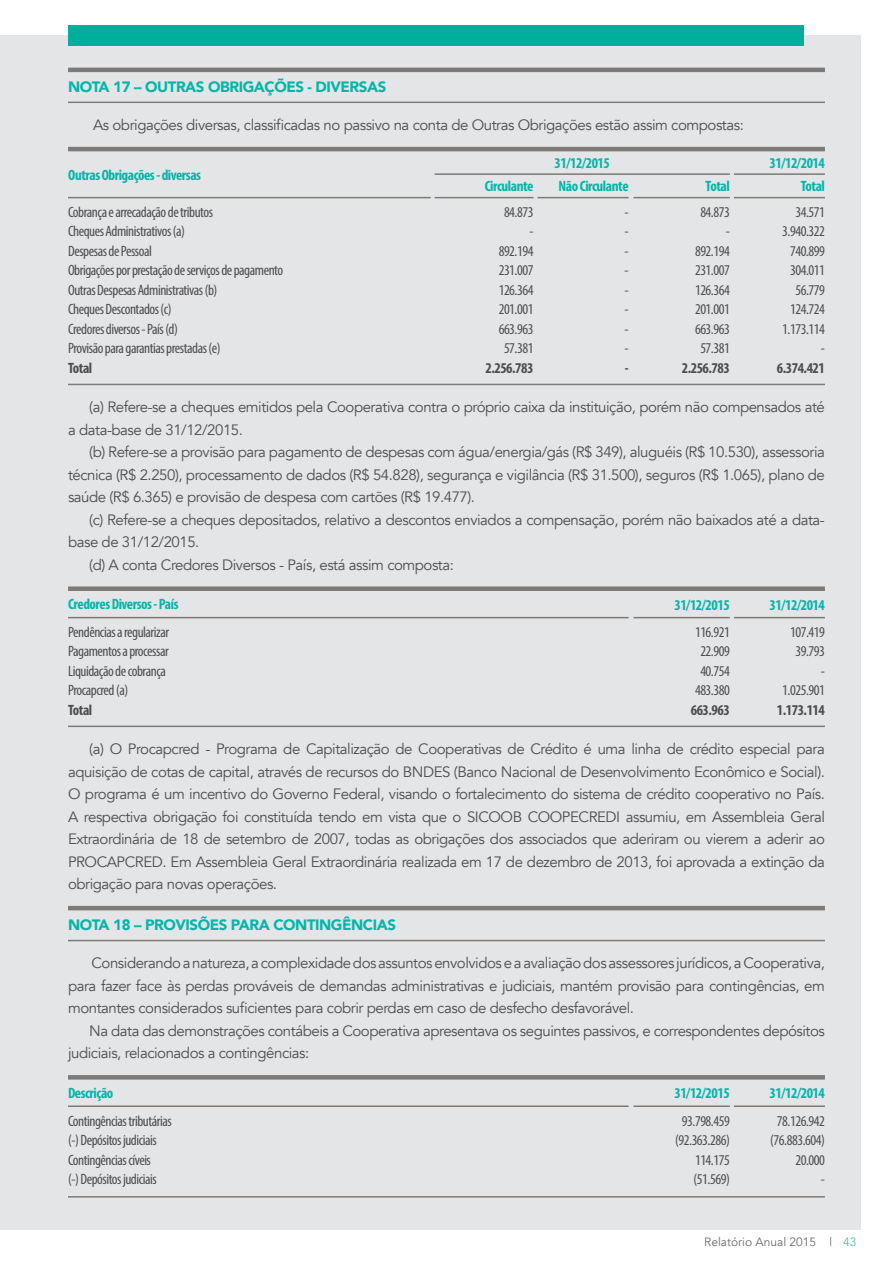
<style>
.page{position:relative;width:893px;height:1263px;background:#fff}
.page>*{position:absolute;margin:0;border:0;box-sizing:border-box;transform-origin:0 0}
.t1{font:15px/22.5px "Avenir";letter-spacing:-.03em;color:#4d4d4f;text-align:justify}
.t2{font:condensed 15px/19.5px "Myriad Pro";letter-spacing:-.03em;color:#4d4d4f;text-align:right}
.t3{font:700 condensed 15px "Myriad Pro";letter-spacing:-.03em;color:#00b7a9}
.t4{font:900 15px "Avenir";letter-spacing:-.03em;color:#00b7a9}
.t5{font:700 condensed 15px "Myriad Pro";letter-spacing:-.03em;color:#4d4d4f}
.t6{font:12px "Avenir";color:#6b6c6f}
.s1{color:#4ec1b5}
</style>
<div class="page">
<div style="left:0;top:35px;width:860px;height:1195px;background:#e4e5e6"></div>
<div style="left:68px;top:26px;width:735px;height:20px;background:#00ae9d"></div>
<hr style="left:68px;top:68px;width:757px;height:4px;background:#7e7a78">
<hr style="left:68px;top:102px;width:757px;height:1px;background:#7e7a78">
<hr style="left:68px;top:147px;width:757px;height:4px;background:#7e7a78">
<hr style="left:633px;top:197px;width:97px;height:1px;background:#7e7a78">
<hr style="left:435px;top:173px;width:295px;height:2px;background:#7e7a78">
<hr style="left:734px;top:173px;width:91px;height:2px;background:#7e7a78">
<hr style="left:435px;top:197px;width:98px;height:1px;background:#7e7a78">
<hr style="left:734px;top:197px;width:91px;height:1px;background:#7e7a78">
<hr style="left:538px;top:197px;width:91px;height:1px;background:#7e7a78">
<hr style="left:68px;top:197px;width:363px;height:1px;background:#7e7a78">
<hr style="left:68px;top:384px;width:757px;height:1px;background:#7e7a78">
<div style="left:68px;top:586px;width:757px;height:5px;background:#7e7a78"></div>
<hr style="left:633px;top:617px;width:97px;height:1px;background:#7e7a78">
<hr style="left:734px;top:617px;width:91px;height:1px;background:#7e7a78">
<hr style="left:68px;top:617px;width:561px;height:1px;background:#7e7a78">
<hr style="left:68px;top:726px;width:757px;height:1px;background:#7e7a78">
<hr style="left:68px;top:906px;width:757px;height:4px;background:#7e7a78">
<hr style="left:68px;top:940px;width:757px;height:1px;background:#7e7a78">
<hr style="left:68px;top:1075px;width:757px;height:4px;background:#7e7a78">
<hr style="left:633px;top:1105px;width:97px;height:2px;background:#7e7a78">
<hr style="left:734px;top:1105px;width:91px;height:2px;background:#7e7a78">
<hr style="left:68px;top:1105px;width:561px;height:2px;background:#7e7a78">
<hr style="left:68px;top:1196px;width:757px;height:1px;background:#7e7a78">
<p class="t4" style="left:68px;top:74px;width:320px">NOTA 17 – OUTRAS OBRIGAÇÕES - DIVERSAS</p>
<p class="t1" style="left:93px;top:114px;width:652px">As obrigações diversas, classificadas no passivo na conta de Outras Obrigações estão assim compostas:</p>
<p class="t3" style="left:68px;top:166px;width:135px">Outras Obrigações - diversas</p>
<p class="t2" style="left:68px;top:202px;width:217px;text-align:left">Cobrança e arrecadação de tributos<br>Cheques Administrativos (a)<br>Despesas de Pessoal<br>Obrigações por prestação de serviços de pagamento Outras Despesas Administrativas (b)<br>Cheques Descontados (c)<br>Credores diversos - País (d)<br>Provisão para garantias prestadas (e)</p>
<p class="t5" style="left:68px;top:359px;width:26px">Total</p>
<p class="t3" style="left:554px;top:153px;width:57px">31/12/2015</p>
<p class="t3" style="left:769px;top:153px;width:57px">31/12/2014</p>
<p class="t3" style="left:485px;top:177px;width:50px">Circulante</p>
<p class="t3" style="left:559px;top:177px;width:71px">Não Circulante</p>
<p class="t3" style="left:801px;top:176px;width:26px">Total</p>
<p class="t3" style="left:706px;top:177px;width:26px">Total</p>
<p class="t2" style="left:499px;top:202px;width:36px">84.873 -<br>892.194<br>231.007<br>126.364<br>201.001<br>663.963<br>57.381</p>
<p class="t5" style="left:485px;top:359px;width:50px">2.256.783</p>
<p class="t2" style="left:695px;top:202px;width:36px">84.873 -<br>892.194<br>231.007<br>126.364<br>201.001<br>663.963<br>57.381</p>
<p class="t5" style="left:682px;top:359px;width:50px">2.256.783</p>
<p class="t2" style="left:782px;top:202px;width:44px">34.571<br>3.940.322<br>740.899<br>304.011<br>56.779<br>124.724<br>1.173.114 -</p>
<p class="t5" style="left:777px;top:359px;width:50px">6.374.421</p>
<p class="t2" style="left:624px;top:202px;width:6px;text-align:justify">- - - - - - - -</p>
<p class="t5" style="left:625px;top:359px;width:5px">-</p>
<p class="t1" style="left:68px;top:396px;width:758px;text-indent:21px">(a) Refere-se a cheques emitidos pela Cooperativa contra o próprio caixa da instituição, porém não compensados até a data-base de 31/12/2015.</p>
<p class="t1" style="left:68px;top:441px;width:758px;text-indent:21px">(b) Refere-se a provisão para pagamento de despesas com água/energia/gás (R$ 349), aluguéis (R$ 10.530), assessoria técnica (R$ 2.250), processamento de dados (R$ 54.828), segurança e vigilância (R$ 31.500), seguros (R$ 1.065), plano de saúde (R$ 6.365) e provisão de despesa com cartões (R$ 19.477).</p>
<p class="t1" style="left:89px;top:509px;width:737px">(c) Refere-se a cheques depositados, relativo a descontos enviados a compensação, porém não baixados até a data-</p>
<p class="t1" style="left:68px;top:531px;width:133px">base de 31/12/2015.</p>
<p class="t1" style="left:89px;top:554px;width:366px">(d) A conta Credores Diversos - País, está assim composta:</p>
<p class="t3" style="left:68px;top:595px;width:112px">Credores Diversos - País</p>
<p class="t2" style="left:68px;top:622px;width:103px;text-align:left">Pendências a regularizar<br>Pagamentos a processar<br>Liquidação de cobrança<br>Procapcred (a)</p>
<p class="t5" style="left:68px;top:700px;width:26px">Total</p>
<p class="t3" style="left:674px;top:595px;width:57px">31/12/2015</p>
<p class="t3" style="left:769px;top:595px;width:57px">31/12/2014</p>
<p class="t2" style="left:695px;top:622px;width:36px;text-align:center">116.921<br>22.909<br>40.754<br>483.380</p>
<p class="t5" style="left:691px;top:700px;width:41px">663.963</p>
<p class="t2" style="left:782px;top:622px;width:44px">107.419<br>39.793<br>-<br>1.025.901</p>
<p class="t5" style="left:777px;top:700px;width:50px">1.173.114</p>
<p class="t1" style="left:68px;top:738px;width:758px;text-indent:21px">(a) O Procapcred - Programa de Capitalização de Cooperativas de Crédito é uma linha de crédito especial para aquisição de cotas de capital, através de recursos do BNDES (Banco Nacional de Desenvolvimento Econômico e Social).<br>O programa é um incentivo do Governo Federal, visando o fortalecimento do sistema de crédito cooperativo no País.<br>A respectiva obrigação foi constituída tendo em vista que o SICOOB COOPECREDI assumiu, em Assembleia Geral Extraordinária de 18 de setembro de 2007, todas as obrigações dos associados que aderiram ou vierem a aderir ao PROCAPCRED. Em Assembleia Geral Extraordinária realizada em 17 de dezembro de 2013, foi aprovada a extinção da obrigação para novas operações.</p>
<p class="t4" style="left:68px;top:912px;width:329px">NOTA 18 – PROVISÕES PARA CONTINGÊNCIAS</p>
<p class="t1" style="left:68px;top:952px;width:758px;text-indent:23px">Considerando a natureza, a complexidade dos assuntos envolvidos e a avaliação dos assessores jurídicos, a Cooperativa, para fazer face às perdas prováveis de demandas administrativas e judiciais, mantém provisão para contingências, em montantes considerados suficientes para cobrir perdas em caso de desfecho desfavorável.</p>
<p class="t1" style="left:68px;top:1020px;width:758px;text-indent:21px">Na data das demonstrações contábeis a Cooperativa apresentava os seguintes passivos, e correspondentes depósitos judiciais, relacionados a contingências:</p>
<p class="t3" style="left:68px;top:1083px;width:47px">Descrição</p>
<p class="t2" style="left:68px;top:1111px;width:105px;text-align:left">Contingências tributárias (-) Depósitos judiciais<br>Contingências cíveis<br>(-) Depósitos judiciais</p>
<p class="t2" style="left:675px;top:1111px;width:56px">93.798.459 (92.363.286)<br>114.175 (51.569)</p>
<p class="t2" style="left:770px;top:1111px;width:56px">78.126.942 (76.883.604)<br>20.000<br>-</p>
<p class="t3" style="left:674px;top:1084px;width:57px">31/12/2015</p>
<p class="t3" style="left:769px;top:1084px;width:57px">31/12/2014</p>
<p class="t6" style="left:704px;top:1235px;width:154px">Relatório Anual 2015 | <span class="s1">43</span></p>
</div>
